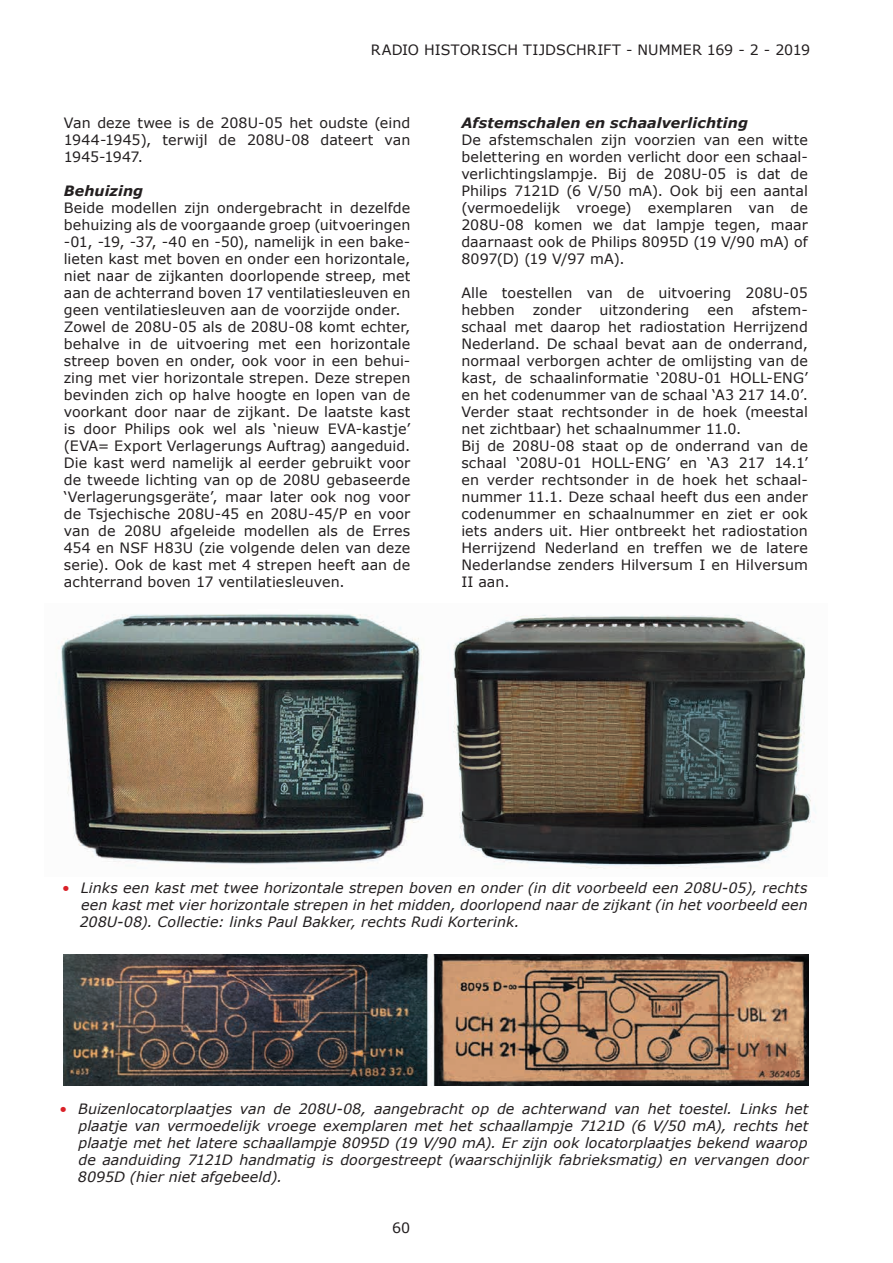
<style>
.page{position:relative;width:893px;height:1263px;background:#fff}
.page>*{position:absolute;margin:0;border:0;box-sizing:border-box;transform-origin:0 0}
.t1{font:14.25px/17px "Verdana";letter-spacing:.005em;color:#231f20}
.t2{font:italic 14.25px/17px "Verdana";letter-spacing:.005em;color:#231f20;text-align:justify}
.t3{font:italic 700 14.25px "Verdana";letter-spacing:.005em;color:#231f20}
.s1{color:#da2128}
</style>
<div class="page">
<img style="left:56px;top:614px;width:760px;height:255px">
<img style="left:64px;top:955px;width:745px;height:131px">
<p class="t1" style="left:371px;top:42px;width:441px">RADIO HISTORISCH TIJDSCHRIFT - NUMMER 169 - 2 - 2019</p>
<p class="t1" style="left:64px;top:114px;width:348px;text-align:justify">Van deze twee is de 208U-05 het oudste (eind 1944-1945), terwijl de 208U-08 dateert van 1945-1947.</p>
<p class="t3" style="left:64px;top:181px;width:81px">Behuizing</p>
<p class="t1" style="left:64px;top:199px;width:348px">Beide modellen zijn ondergebracht in dezelfde behuizing als de voorgaande groep (uitvoeringen -01, -19, -37, -40 en -50), namelijk in een bake&shy;lieten kast met boven en onder een horizontale, niet naar de zijkanten doorlopende streep, met aan de achterrand boven 17 ventilatiesleuven en geen ventilatiesleuven aan de voorzijde onder.<br>Zowel de 208U-05 als de 208U-08 komt echter, behalve in de uitvoering met een horizontale streep boven en onder, ook voor in een behui&shy;zing met vier horizontale strepen. Deze strepen bevinden zich op halve hoogte en lopen van de voorkant door naar de zijkant. De laatste kast is door Philips ook wel als ‘nieuw EVA-kastje’ (EVA= Export Verlagerungs Auftrag) aangeduid.<br>Die kast werd namelijk al eerder gebruikt voor de tweede lichting van op de 208U gebaseerde ‘Verlagerungsgeräte’, maar later ook nog voor de Tsjechische 208U-45 en 208U-45/P en voor van de 208U afgeleide modellen als de Erres 454 en NSF H83U (zie volgende delen van deze serie). Ook de kast met 4 strepen heeft aan de achterrand boven 17 ventilatiesleuven.</p>
<p class="t3" style="left:461px;top:113px;width:288px">Afstemschalen en schaalverlichting</p>
<p class="t1" style="left:461px;top:131px;width:348px;text-align:justify">De afstemschalen zijn voorzien van een witte belettering en worden verlicht door een schaal&shy;verlichtingslampje. Bij de 208U-05 is dat de Philips 7121D (6 V/50 mA). Ook bij een aantal (vermoedelijk vroege) exemplaren van de 208U-08 komen we dat lampje tegen, maar daarnaast ook de Philips 8095D (19 V/90 mA) of 8097(D) (19 V/97 mA).</p>
<p class="t1" style="left:461px;top:284px;width:348px">Alle toestellen van de uitvoering 208U-05 hebben</p>
<p class="t1" style="left:461px;top:301px;width:348px;text-indent:290px">afstem&shy;schaal met daarop het radiostation Herrijzend Nederland. De schaal bevat aan de onderrand, normaal verborgen achter de omlijsting van de kast, de schaalinformatie ‘208U-01 HOLL-ENG’ en het codenummer van de schaal ‘A3 217 14.0’.<br>Verder staat rechtsonder in de hoek (meestal net zichtbaar) het schaalnummer 11.0.<br>Bij de 208U-08 staat op de onderrand van de schaal ‘208U-01 HOLL-ENG’ en ‘A3 217 14.1’ en verder rechtsonder in de hoek het schaal&shy;nummer 11.1. Deze schaal heeft dus een ander codenummer en schaalnummer en ziet er ook iets anders uit. Hier ontbreekt het radiostation Herrijzend Nederland en treffen we de latere Nederlandse zenders Hilversum I en Hilversum II aan.</p>
<p class="t1" style="left:533px;top:301px;width:50px">zonder</p>
<p class="t1" style="left:599px;top:301px;width:91px">uitzondering</p>
<p class="t1" style="left:707px;top:301px;width:28px">een</p>
<p class="t2" style="left:80px;top:880px;width:730px;text-indent:-18px"><span class="s1">•</span> Links een kast met twee horizontale strepen boven en onder (in dit voorbeeld een 208U-05), rechts een kast met vier horizontale strepen in het midden, doorlopend naar de zijkant (in het voorbeeld een 208U-08). Collectie: links Paul Bakker, rechts Rudi Korterink.</p>
<p class="t2" style="left:78px;top:1101px;width:732px;text-indent:-19px"><span class="s1">•</span> Buizenlocatorplaatjes van de 208U-08, aangebracht op de achterwand van het toestel. Links het plaatje van vermoedelijk vroege exemplaren met het schaallampje 7121D (6 V/50 mA), rechts het plaatje met het latere schaallampje 8095D (19 V/90 mA). Er zijn ook locatorplaatjes bekend waarop de aanduiding 7121D handmatig is doorgestreept (waarschijnlijk fabrieksmatig) en vervangen door 8095D (hier niet afgebeeld).</p>
<p class="t1" style="left:392px;top:1220px;width:20px">60</p>
</div>
